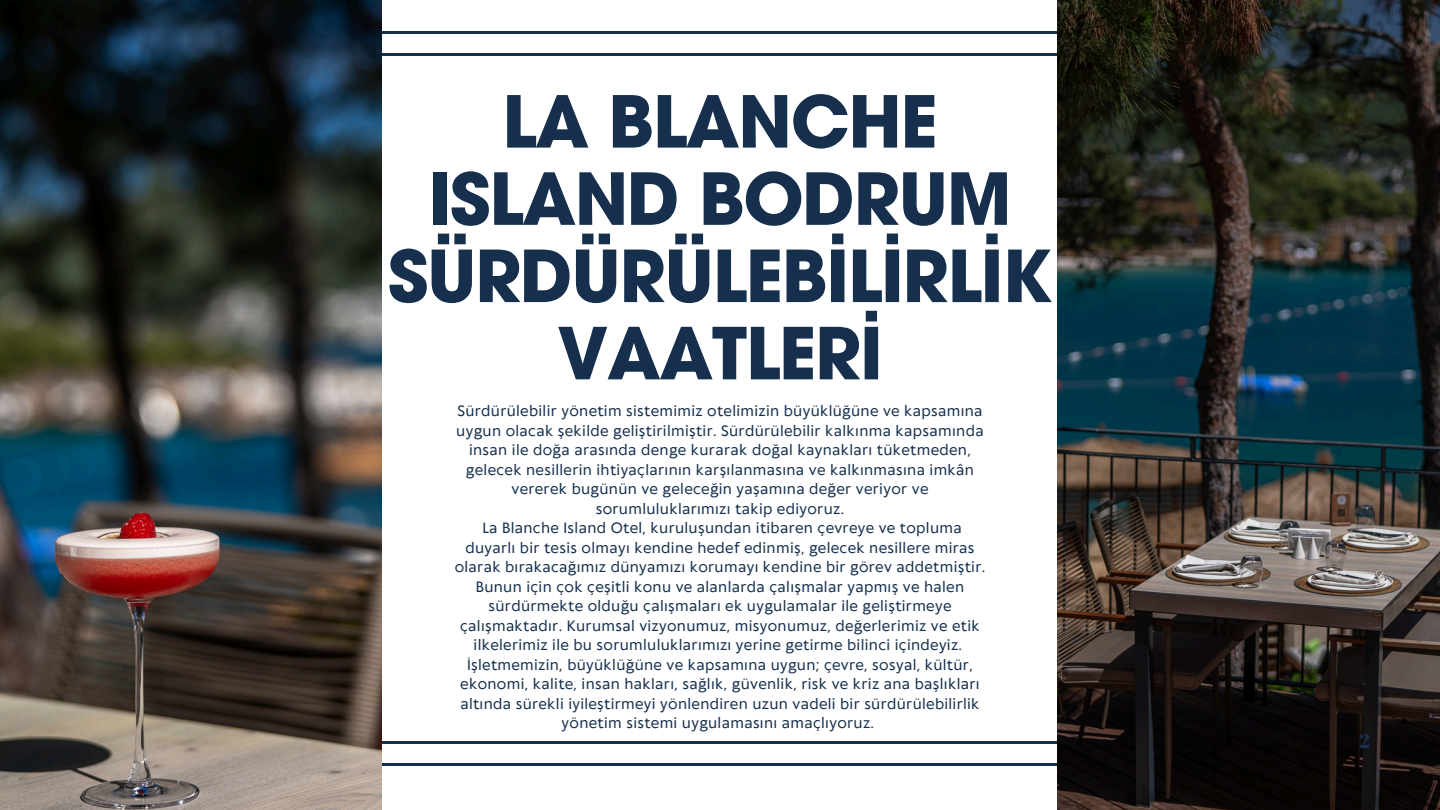
<style>
.page{position:relative;width:1440px;height:810px;background:#fff}
.page>*{position:absolute;margin:0;border:0;box-sizing:border-box;transform-origin:0 0}
.t1{font:700 71px/77.2px "ITC Avant Garde Pro";letter-spacing:-.02em;color:#152f4d;text-align:center}
.t2{font:20px "Abril Fatface";color:#152f4d}
.t3{font:14px/19.5px "Klein Text";letter-spacing:.025em;color:#152f4d;text-align:center}
</style>
<div class="page">
<hr style="left:200px;top:763px;width:1047px;height:3px;background:#152f4d">
<hr style="left:200px;top:32px;width:1047px;height:2px;background:#152f4d">
<hr style="left:200px;top:742px;width:1047px;height:2px;background:#152f4d">
<hr style="left:200px;top:54px;width:1047px;height:2px;background:#152f4d">
<img style="left:1057px;top:0;width:383px;height:810px">
<img style="left:0;top:0;width:381px;height:810px">
<h1 class="t1" style="left:388px;top:92px;width:666px">LA BLANCHE<br>ISLAND BODRUM<br>SÜRDÜRÜLEBİLİRLİK<br>VAATLERİ</h1>
<p class="t3" style="left:456px;top:402px;width:529px">Sürdürülebilir yönetim sistemimiz otelimizin büyüklüğüne ve kapsamına uygun olacak şekilde geliştirilmiştir. Sürdürülebilir kalkınma kapsamında insan ile doğa arasında denge kurarak doğal kaynakları tüketmeden, gelecek nesillerin ihtiyaçlarının karşılanmasına ve kalkınmasına imkân vererek bugünün ve geleceğin yaşamına değer veriyor ve sorumluluklarımızı takip ediyoruz.</p>
<p class="t3" style="left:455px;top:519px;width:532px">La Blanche Island Otel, kuruluşundan itibaren çevreye ve topluma duyarlı bir tesis olmayı kendine hedef edinmiş, gelecek nesillere miras olarak bırakacağımız dünyamızı korumayı kendine bir görev addetmiştir.<br>Bunun için çok çeşitli konu ve alanlarda çalışmalar yapmış ve halen sürdürmekte olduğu çalışmaları ek uygulamalar ile geliştirmeye çalışmaktadır. Kurumsal vizyonumuz, misyonumuz, değerlerimiz ve etik ilkelerimiz ile bu sorumluluklarımızı yerine getirme bilinci içindeyiz.</p>
<p class="t3" style="left:460px;top:656px;width:521px">İşletmemizin, büyüklüğüne ve kapsamına uygun; çevre, sosyal, kültür, ekonomi, kalite, insan hakları, sağlık, güvenlik, risk ve kriz ana başlıkları altında sürekli iyileştirmeyi yönlendiren uzun vadeli bir sürdürülebilirlik yönetim sistemi uygulamasını amaçlıyoruz.</p>
<h2 class="t2" style="left:1359px;top:727px;width:13px">2</h2>
</div>
